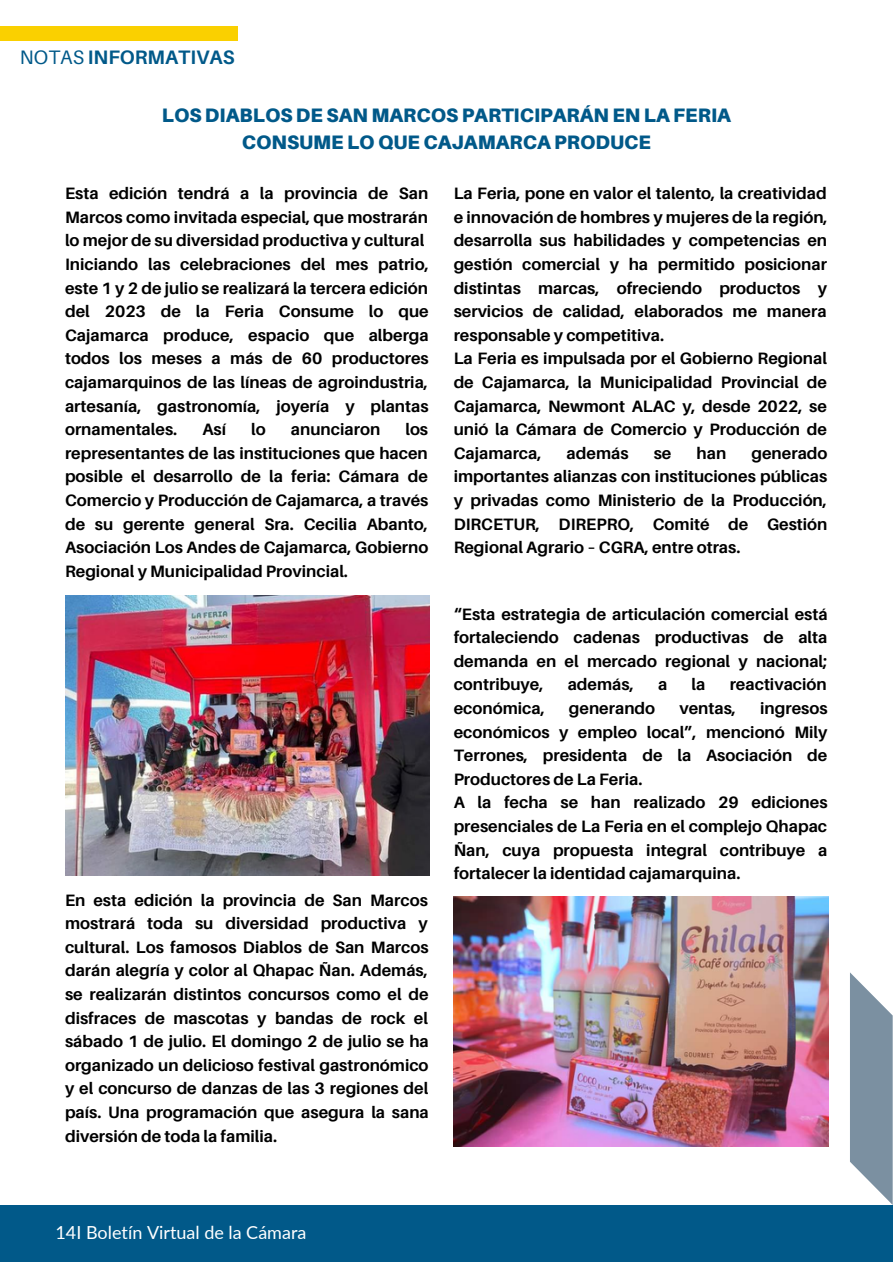
<style>
.page{position:relative;width:893px;height:1264px;background:#fff}
.page>*{position:absolute;margin:0;border:0;box-sizing:border-box;transform-origin:0 0}
.t1{font:900 19.5px/27px "Aileron";color:#015989;text-align:center}
.t2{font:700 19.5px "Aileron";color:#015989}
.t3{font:18px "Lato";color:#fff}
.t4{font:700 16.5px/23.5px "Aileron";color:#000;text-align:justify}
.s1{font-weight:400}
</style>
<div class="page">
<div style="left:0;top:27px;width:237px;height:13px;background:#fad000"></div>
<div style="left:0;top:1205px;width:892px;height:56px;background:#015989"></div>
<svg style="left:850px;top:972px;width:42px;height:232px"></svg>
<img style="left:65px;top:596px;width:364px;height:279px">
<img style="left:453px;top:896px;width:375px;height:250px">
<p class="t2" style="left:20px;top:45px;width:216px"><span class="s1">NOTAS</span> INFORMATIVAS</p>
<p class="t1" style="left:162px;top:101px;width:570px">LOS DIABLOS DE SAN MARCOS PARTICIPARÁN EN LA FERIA<br>CONSUME LO QUE CAJAMARCA PRODUCE</p>
<p class="t4" style="left:65px;top:181px;width:365px">Esta edición tendrá a la provincia de San Marcos como invitada especial, que mostrarán lo mejor de su diversidad productiva y cultural</p>
<p class="t4" style="left:65px;top:252px;width:365px">Iniciando las celebraciones del mes patrio, este 1 y 2 de julio se realizará la tercera edición del 2023 de la Feria Consume lo que Cajamarca produce, espacio que alberga todos los meses a más de 60 productores cajamarquinos de las líneas de agroindustria, artesanía, gastronomía, joyería y plantas ornamentales.</p>
<p class="t4" style="left:65px;top:417px;width:365px;text-indent:340px">los representantes de las instituciones que hacen posible el desarrollo de la feria: Cámara de Comercio y Producción de Cajamarca, a través de su gerente general Sra. Cecilia Abanto, Asociación Los Andes de Cajamarca, Gobierno Regional y Municipalidad Provincial.</p>
<p class="t4" style="left:202px;top:417px;width:25px">Así</p>
<p class="t4" style="left:251px;top:417px;width:16px">lo</p>
<p class="t4" style="left:291px;top:417px;width:91px">anunciaron</p>
<p class="t4" style="left:65px;top:887px;width:365px">En esta edición la provincia de San Marcos mostrará toda su diversidad productiva y cultural. Los famosos Diablos de San Marcos darán alegría y color al Qhapac Ñan. Además, se realizarán distintos concursos como el de disfraces de mascotas y bandas de rock el sábado 1 de julio. El domingo 2 de julio se ha organizado un delicioso festival gastronómico y el concurso de danzas de las 3 regiones del país. Una programación que asegura la sana diversión de toda la familia.</p>
<p class="t4" style="left:453px;top:181px;width:375px">La Feria, pone en valor el talento, la creatividad e innovación de hombres y mujeres de la región, desarrolla sus habilidades y competencias en gestión comercial y ha permitido posicionar distintas marcas, ofreciendo productos y servicios de calidad, elaborados me manera responsable y competitiva.</p>
<p class="t4" style="left:453px;top:346px;width:375px">La Feria es impulsada por el Gobierno Regional de Cajamarca, la Municipalidad Provincial de Cajamarca, Newmont ALAC y, desde 2022, se unió la Cámara de Comercio y Producción de Cajamarca,</p>
<p class="t4" style="left:566px;top:441px;width:63px">además</p>
<p class="t4" style="left:653px;top:441px;width:19px">se</p>
<p class="t4" style="left:696px;top:441px;width:31px">han</p>
<p class="t4" style="left:453px;top:441px;width:375px;text-indent:298px">generado importantes alianzas con instituciones públicas y privadas como Ministerio de la Producción, DIRCETUR, DIREPRO, Comité de Gestión Regional Agrario – CGRA, entre otras.</p>
<p class="t4" style="left:453px;top:601px;width:375px">“Esta estrategia de articulación comercial está fortaleciendo cadenas productivas de alta demanda en el mercado regional y nacional; contribuye,</p>
<p class="t4" style="left:567px;top:672px;width:67px">además,</p>
<p class="t4" style="left:658px;top:672px;width:11px">a</p>
<p class="t4" style="left:691px;top:672px;width:15px">la</p>
<p class="t4" style="left:729px;top:672px;width:99px">reactivación</p>
<p class="t4" style="left:453px;top:696px;width:92px">económica,</p>
<p class="t4" style="left:569px;top:696px;width:88px">generando</p>
<p class="t4" style="left:679px;top:696px;width:58px">ventas,</p>
<p class="t4" style="left:453px;top:696px;width:375px;text-indent:306px">ingresos económicos y empleo local”, mencionó Mily Terrones, presidenta de la Asociación de Productores de La Feria.</p>
<p class="t4" style="left:453px;top:790px;width:375px">A la fecha se han realizado 29 ediciones presenciales de La Feria en el complejo Qhapac Ñan, cuya propuesta integral contribuye a fortalecer la identidad cajamarquina.</p>
<p class="t3" style="left:55px;top:1221px;width:252px">14I Boletín Virtual de la Cámara</p>
</div>
